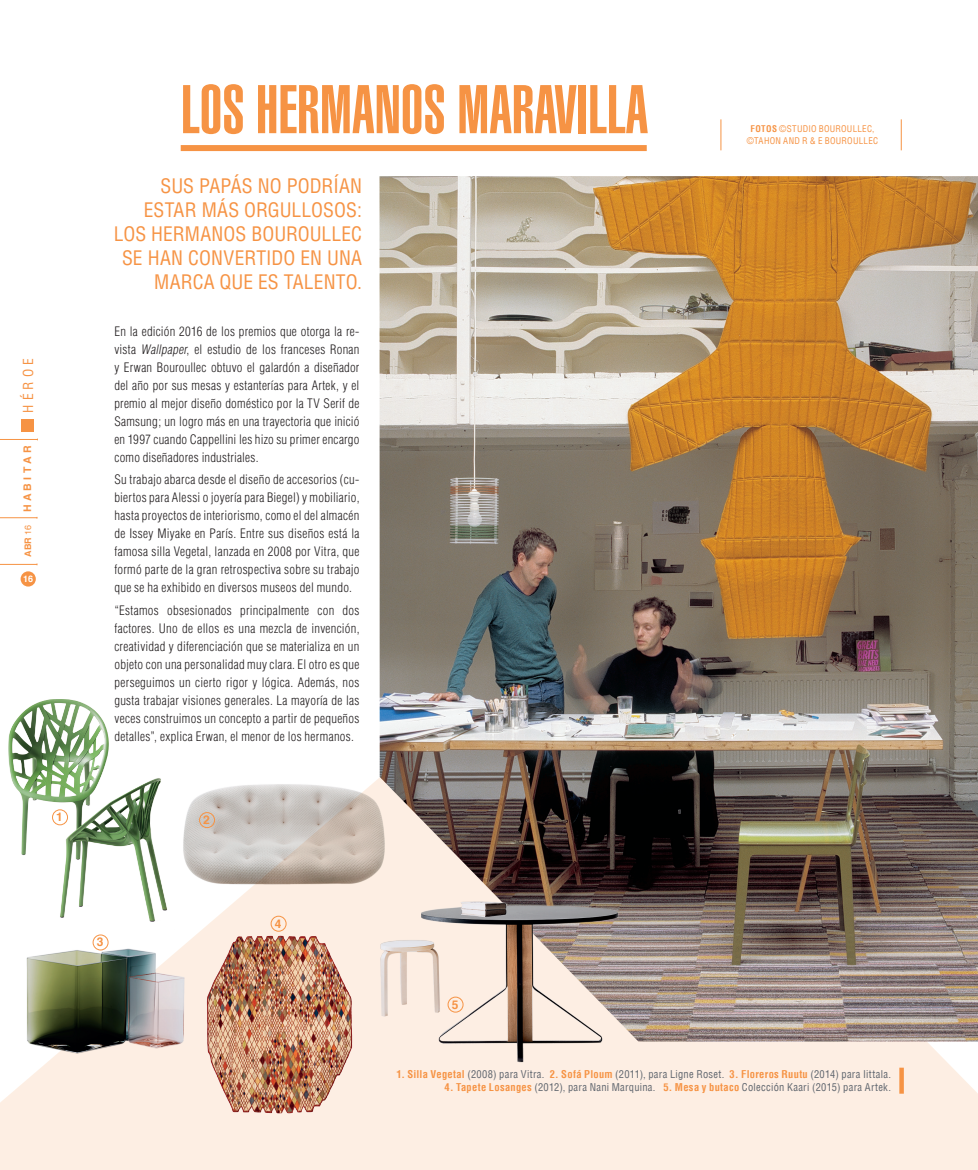
<style>
.page{position:relative;width:978px;height:1170px;background:#fff}
.page>*{position:absolute;margin:0;border:0;box-sizing:border-box;transform-origin:0 0}
.t1{font:900 extra-condensed 67.5px "Helvetica";color:#f69344}
.título_recuadro{font:condensed 19.5px/24px "Helvetica";color:#f69344;text-align:right}
.t2{font:condensed 13.5px "Helvetica";letter-spacing:.31em;color:#f69344}
.título_recuadro-2{font:300 condensed 12.75px/18px "Helvetica";letter-spacing:.02em;color:#231f20;text-align:justify}
.t3{font:700 12px "Helvetica";color:#f69344}
.título_recuadro-3{font:condensed 10.5px "Helvetica LT";letter-spacing:.025em;color:#626870}
.t4{font:700 10.5px "Helvetica";letter-spacing:.32em;color:#f69344}
.título_recuadro-4{font:condensed 9px/12px "Helvetica LT";letter-spacing:.025em;color:#f69344;text-align:center}
.t5{font:700 9px "Helvetica";color:#f69344}
.t6{font:700 9px "Helvetica";color:#fff}
.s1{font-weight:400}
.s2{font-style:italic}
.s3{font-weight:700}
.s4{font-weight:700;color:#f69344}
</style>
<div class="page">
<svg style="left:0;top:699px;width:978px;height:470px;fill:#fdeee3"></svg>
<img style="left:379px;top:176px;width:599px;height:865px">
<div style="left:899px;top:1067px;width:5px;height:26px;background:#f69344"></div>
<hr style="left:721px;top:119px;width:1px;height:31px;background:#f69344">
<hr style="left:901px;top:119px;width:1px;height:31px;background:#f69344">
<img style="left:11px;top:934px;width:186px;height:133px">
<img style="left:197px;top:911px;width:163px;height:227px">
<div style="left:52px;top:809px;width:16px;height:16px;border:1px solid #f69344;border-radius:50%"></div>
<div style="left:199px;top:812px;width:16px;height:15px;border:1px solid #f69344;border-radius:50%"></div>
<div style="left:93px;top:934px;width:15px;height:16px;border:1px solid #f69344;border-radius:50%"></div>
<div style="left:271px;top:915px;width:15px;height:16px;border:1px solid #f69344;border-radius:50%"></div>
<img style="left:421px;top:890px;width:197px;height:171px">
<img style="left:362px;top:922px;width:93px;height:111px">
<div style="left:21px;top:571px;width:15px;height:15px;background:#f69344;border-radius:50%"></div>
<hr style="left:0;top:564px;width:37px;height:1px;background:#f69344">
<hr style="left:0;top:517px;width:37px;height:1px;background:#f69344">
<hr style="left:0;top:439px;width:37px;height:1px;background:#f69344">
<div style="left:21px;top:419px;width:12px;height:12px;background:#f69344"></div>
<div style="left:181px;top:145px;width:466px;height:6px;background:#f69344"></div>
<p class="t2" style="left:20px;top:413px;width:56px;rotate:-90deg">HÉROE</p>
<p class="t4" style="left:19px;top:512px;width:68px;rotate:-90deg">HABITAR</p>
<p class="t5" style="left:21px;top:557px;width:34px;rotate:-90deg">ABR <span class="s1">16</span></p>
<p class="t6" style="left:23px;top:571px;width:11px">16</p>
<p class="t1" style="left:181px;top:71px;width:469px">LOS HERMANOS MARAVILLA</p>
<p class="título_recuadro" style="left:114px;top:173px;width:250px">SUS PAPÁS NO PODRÍAN<br>ESTAR MÁS ORGULLOSOS:<br>LOS HERMANOS BOUROULLEC<br>SE HAN CONVERTIDO EN UNA<br>MARCA QUE ES TALENTO.</p>
<p class="título_recuadro-2" style="left:114px;top:322px;width:247px">En la edición 2016 de los premios que otorga la re&shy;vista <span class="s2">Wallpaper</span>, el estudio de los franceses Ronan y Erwan Bouroullec obtuvo el galardón a diseñador del año por sus mesas y estanterías para Artek, y el premio al mejor diseño doméstico por la TV Serif de Samsung; un logro más en una trayectoria que inició en 1997 cuando Cappellini les hizo su primer encargo como diseñadores industriales.</p>
<p class="título_recuadro-2" style="left:114px;top:470px;width:247px">Su trabajo abarca desde el diseño de accesorios (cu&shy;biertos para Alessi o joyería para Biegel) y mobiliario, hasta proyectos de interiorismo, como el del almacén de Issey Miyake en París. Entre sus diseños está la famosa silla Vegetal, lanzada en 2008 por Vitra, que formó parte de la gran retrospectiva sobre su trabajo que se ha exhibido en diversos museos del mundo.</p>
<p class="título_recuadro-2" style="left:114px;top:601px;width:247px">“Estamos obsesionados principalmente con dos factores. Uno de ellos es una mezcla de invención, creatividad y diferenciación que se materializa en un objeto con una personalidad muy clara. El otro es que perseguimos un cierto rigor y lógica. Además, nos gusta trabajar visiones generales. La mayoría de las veces construimos un concepto a partir de pequeños detalles”, explica Erwan, el menor de los hermanos.</p>
<p class="t3" style="left:56px;top:807px;width:8px">1</p>
<p class="t3" style="left:203px;top:810px;width:8px">2</p>
<p class="título_recuadro-4" style="left:747px;top:122px;width:133px"><span class="s3">FOTOS</span> ©STUDIO BOUROULLEC, ©TAHON AND R &amp; E BOUROULLEC</p>
<p class="t3" style="left:97px;top:932px;width:8px">3</p>
<p class="t3" style="left:275px;top:913px;width:8px">4</p>
<p class="t3" style="left:452px;top:994px;width:8px">5</p>
<p class="título_recuadro-3" style="left:396px;top:1067px;width:496px"><span class="s4">1. Silla Vegetal</span> (2008) para Vitra. <span class="s4">2. Sofá Ploum</span> (2011), para Ligne Roset. <span class="s4">3. Floreros Ruutu</span> (2014) para Iittala.</p>
<p class="título_recuadro-3" style="left:445px;top:1080px;width:448px"><span class="s4">4. Tapete Losanges</span> (2012), para Nani Marquina. <span class="s4">5. Mesa y butaco</span> Colección Kaari (2015) para Artek.</p>
</div>
